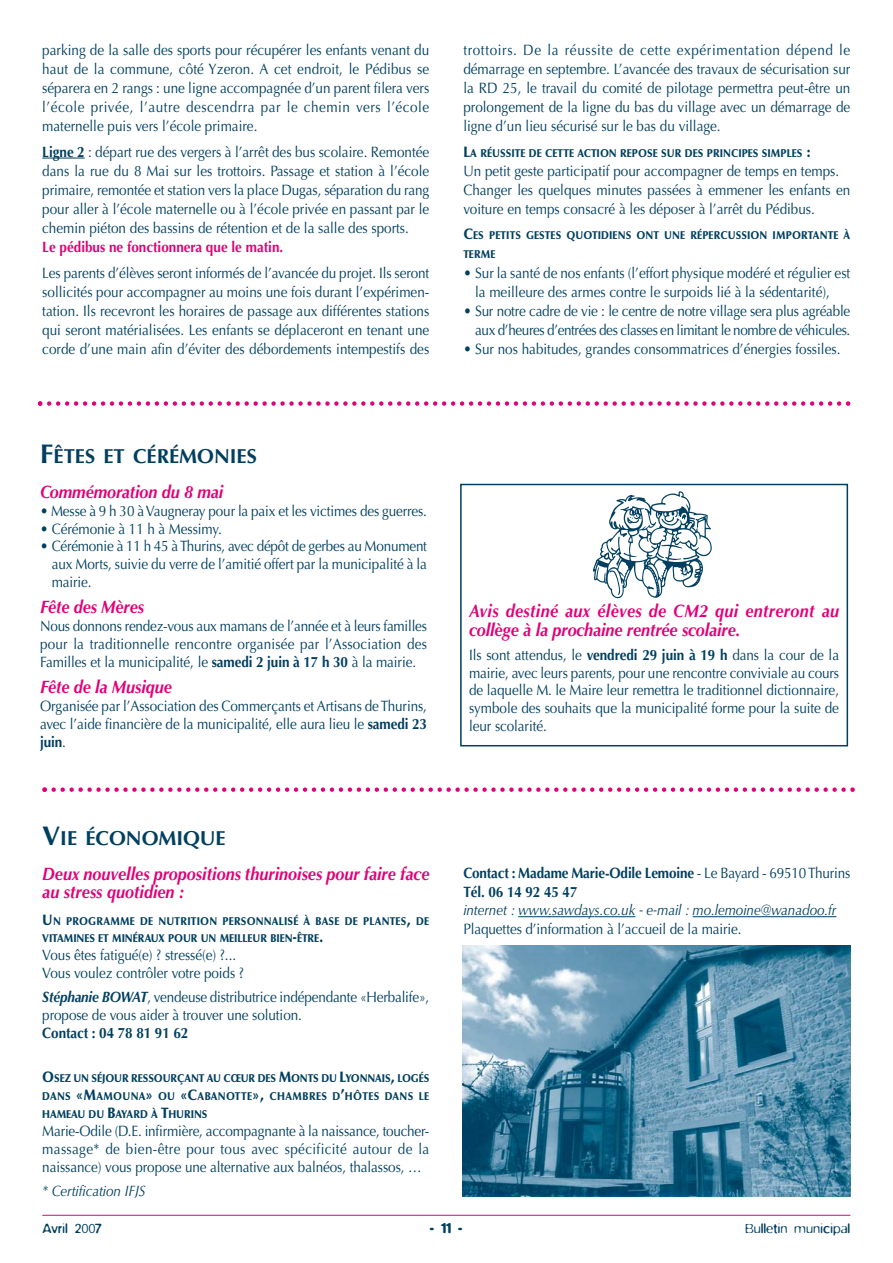
<style>
.page{position:relative;width:893px;height:1263px;background:#fff}
.page>*{position:absolute;margin:0;border:0;box-sizing:border-box;transform-origin:0 0}
.t1{font:700 20.25px "Optima";color:#003f5f}
.t2{font:italic 700 18px/17.9px "Optima";color:#e20077;scale:.9 1}
.t3{font:15px/19px "Optima";letter-spacing:-.005em;color:#003f5f;text-align:justify;scale:.9 1}
.t4{font:15px/19px "Optima";letter-spacing:-.025em;color:#003f5f;text-align:right;scale:.9 1}
.t5{font:700 15px/18.5px "Optima";letter-spacing:-.01em;color:#003f5f;scale:.9 1}
.t6{font:italic 15px "Optima";letter-spacing:-.005em;color:#003f5f;scale:.9 1}
.t7{font:700 15px "Optima";color:#e20077;scale:.9 1}
.t8{font:300 15px "Blur";color:#003f5f}
.t9{font:500 15px "Blur";color:#003f5f}
.t10{font:900 11.25px/17.9px "Optima";color:#003f5f;scale:.9 1}
.s1{font-weight:700}
.s2{font-size:15px}
.s3{font-size:27px}
.s4{font-weight:700;font-style:italic}
.s5{font-weight:400}
</style>
<div class="page">
<hr style="left:42px;top:1215px;width:808px;height:1px;background:#e20077">
<svg style="left:42px;top:787px;width:813px;height:5px"></svg>
<hr style="left:518px;top:916px;width:31px;height:1px;background:#003f5f">
<svg style="left:548px;top:916px;width:46px;height:1px"></svg>
<hr style="left:595px;top:916px;width:40px;height:1px;background:#003f5f">
<hr style="left:693px;top:916px;width:88px;height:1px;background:#003f5f">
<hr style="left:781px;top:916px;width:55px;height:1px;background:#003f5f">
<img style="left:463px;top:945px;width:387px;height:251px">
<hr style="left:42px;top:158px;width:43px;height:1px;background:#003f5f">
<svg style="left:38px;top:401px;width:812px;height:5px"></svg>
<div style="left:460px;top:484px;width:388px;height:262px;border:2px solid #003f5f"></div>
<img style="left:594px;top:491px;width:118px;height:108px">
<p class="t3" style="left:42px;top:41px;width:431px">parking de la salle des sports pour récupérer les enfants venant du haut de la commune, côté Yzeron. A cet endroit, le Pédibus se séparera en 2 rangs : une ligne accompagnée d’un parent filera vers l’école privée, l’autre descendrra par le chemin vers l’école maternelle puis vers l’école primaire.</p>
<p class="t3" style="left:42px;top:143px;width:431px"><span class="s1">Ligne 2</span> : départ rue des vergers à l’arrêt des bus scolaire. Remontée dans la rue du 8 Mai sur les trottoirs. Passage et station à l’école primaire, remontée et station vers la place Dugas, séparation du rang pour aller à l’école maternelle ou à l’école privée en passant par le chemin piéton des bassins de rétention et de la salle des sports.</p>
<p class="t7" style="left:42px;top:241px;width:269px">Le pédibus ne fonctionnera que le matin.</p>
<p class="t3" style="left:42px;top:264px;width:431px">Les parents d’élèves seront informés de l’avancée du projet. Ils seront sollicités pour accompagner au moins une fois durant l’expérimen&shy;tation. Ils recevront les horaires de passage aux différentes stations qui seront matérialisées. Les enfants se déplaceront en tenant une corde d’une main afin d’éviter des débordements intempestifs des</p>
<p class="t3" style="left:463px;top:41px;width:431px">trottoirs. De la réussite de cette expérimentation dépend le démarrage en septembre. L’avancée des travaux de sécurisation sur la RD 25, le travail du comité de pilotage permettra peut-être un prolongement de la ligne du bas du village avec un démarrage de ligne d’un lieu sécurisé sur le bas du village.</p>
<p class="t10" style="left:463px;top:145px;width:389px"><span class="s2">L</span>A RÉUSSITE DE CETTE ACTION REPOSE SUR DES PRINCIPES SIMPLES <span class="s2">:</span></p>
<p class="t3" style="left:463px;top:162px;width:431px;text-align:left">Un petit geste participatif pour accompagner de temps en temps.<br>Changer les quelques minutes passées à emmener les enfants en voiture en temps consacré à les déposer à l’arrêt du Pédibus.</p>
<p class="t10" style="left:463px;top:227px;width:431px;line-height:19px"><span class="s2">C</span>ES PETITS GESTES QUOTIDIENS ONT UNE RÉPERCUSSION IMPORTANTE À<br>TERME</p>
<p class="t3" style="left:463px;top:264px;width:431px;text-align:center">• Sur la santé de nos enfants (l’effort physique modéré et régulier est la meilleure des armes contre le surpoids lié à la sédentarité),</p>
<p class="t4" style="left:463px;top:303px;width:431px">• Sur notre cadre de vie : le centre de notre village sera plus agréable aux d’heures d’entrées des classes en limitant le nombre de véhicules.</p>
<p class="t3" style="left:463px;top:341px;width:420px">• Sur nos habitudes, grandes consommatrices d’énergies fossiles.</p>
<h1 class="t1" style="left:40px;top:447px;width:218px"><span class="s3">F</span>ÊTES ET CÉRÉMONIES</h1>
<p class="t2" style="left:40px;top:485px;width:205px">Commémoration du 8 mai</p>
<p class="t3" style="left:40px;top:503px;width:431px">• Messe à 9 h 30 à Vaugneray pour la paix et les victimes des guerres.</p>
<p class="t3" style="left:40px;top:520px;width:203px">• Cérémonie à 11 h à Messimy.</p>
<p class="t3" style="left:52px;top:539px;width:419px;line-height:17.9px;text-indent:-12px">• Cérémonie à 11 h 45 à Thurins, avec dépôt de gerbes au Monument aux Morts, suivie du verre de l’amitié offert par la municipalité à la mairie.</p>
<p class="t2" style="left:40px;top:600px;width:117px">Fête des Mères</p>
<p class="t3" style="left:40px;top:619px;width:431px;line-height:17.9px">Nous donnons rendez-vous aux mamans de l’année et à leurs familles pour la traditionnelle rencontre organisée par l’Association des Familles et la municipalité, le <span class="s1">samedi 2 juin à 17 h 30</span> à la mairie.</p>
<p class="t2" style="left:40px;top:680px;width:148px">Fête de la Musique</p>
<p class="t3" style="left:40px;top:699px;width:431px;line-height:17.9px">Organisée par l’Association des Commerçants et Artisans de Thurins, avec l’aide financière de la municipalité, elle aura lieu le <span class="s1">samedi 23 juin</span>.</p>
<h1 class="t1" style="left:42px;top:830px;width:185px"><span class="s3">V</span>IE ÉCONOMIQUE</h1>
<p class="t2" style="left:42px;top:867px;width:432px">Deux nouvelles propositions thurinoises pour faire face au stress quotidien :</p>
<p class="t10" style="left:42px;top:913px;width:431px"><span class="s2">U</span>N PROGRAMME DE NUTRITION PERSONNALISÉ À BASE DE PLANTES<span class="s2">,</span> DE<br>VITAMINES ET MINÉRAUX POUR UN MEILLEUR BIEN<span class="s2">-</span>ÊTRE<span class="s2">.</span></p>
<p class="t3" style="left:42px;top:948px;width:226px;line-height:17.9px">Vous êtes fatigué(e) ? stressé(e) ?...<br>Vous voulez contrôler votre poids ?</p>
<p class="t3" style="left:42px;top:990px;width:431px;line-height:17.9px"><span class="s4">Stéphanie BOWAT</span>, vendeuse distributrice indépendante «Herbalife», propose de vous aider à trouver une solution.</p>
<p class="t5" style="left:42px;top:1025px;width:164px">Contact : 04 78 81 91 62</p>
<p class="t10" style="left:42px;top:1071px;width:431px;text-align:justify"><span class="s2">O</span>SEZ UN SÉJOUR RESSOURÇANT AU CŒUR DES <span class="s2">M</span>ONTS DU <span class="s2">L</span>YONNAIS<span class="s2">,</span> LOGÉS DANS <span class="s2">«M</span>AMOUNA<span class="s2">»</span> OU <span class="s2">«C</span>ABANOTTE<span class="s2">»,</span> CHAMBRES D<span class="s2">’</span>HÔTES DANS LE HAMEAU DU <span class="s2">B</span>AYARD À <span class="s2">T</span>HURINS</p>
<p class="t3" style="left:42px;top:1123px;width:431px;line-height:17.9px">Marie-Odile (D.E. infirmière, accompagnante à la naissance, toucher&shy;massage* de bien-être pour tous avec spécificité autour de la naissance) vous propose une alternative aux balnéos, thalassos, …</p>
<p class="t6" style="left:42px;top:1185px;width:116px">* Certification IFJS</p>
<p class="t2" style="left:469px;top:603px;width:413px;line-height:18.8px">Avis destiné aux élèves de CM2 qui entreront au collège à la prochaine rentrée scolaire.</p>
<p class="t3" style="left:469px;top:647px;width:412px;line-height:17.9px">Ils sont attendus, le <span class="s1">vendredi 29 juin à 19 h</span> dans la cour de la mairie, avec leurs parents, pour une rencontre conviviale au cours de laquelle M. le Maire leur remettra le traditionnel dictionnaire, symbole des souhaits que la municipalité forme pour la suite de leur scolarité.</p>
<p class="t5" style="left:463px;top:865px;width:431px">Contact : Madame Marie-Odile Lemoine <span class="s5">- Le Bayard - 69510 Thurins<br></span>Tél. 06 14 92 45 47</p>
<p class="t6" style="left:463px;top:904px;width:416px">internet : www.sawdays.co.uk - e-mail : mo.lemoine@wanadoo.fr</p>
<p class="t3" style="left:463px;top:921px;width:311px">Plaquettes d’information à l’accueil de la mairie.</p>
<p class="t8" style="left:42px;top:1223px;width:61px">Avril 2007</p>
<p class="t9" style="left:430px;top:1222px;width:34px">- 11 -</p>
<p class="t8" style="left:745px;top:1223px;width:107px">Bulletin municipal</p>
</div>
